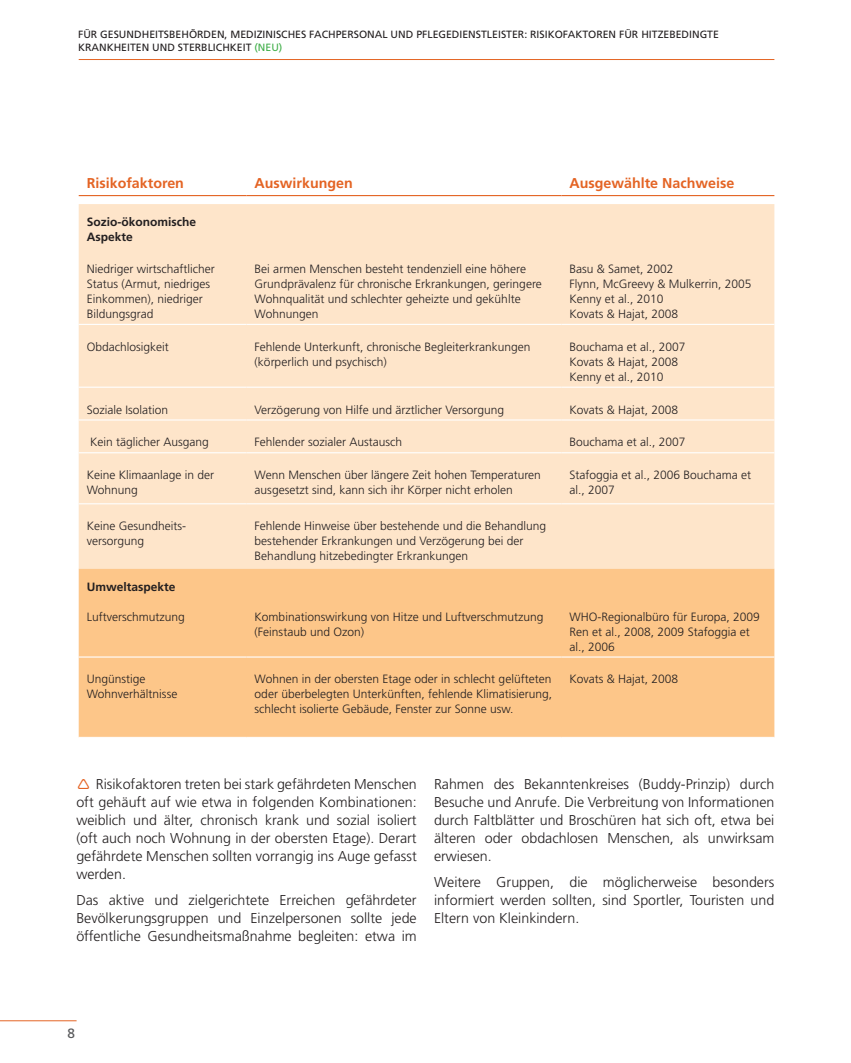
<style>
.page{position:relative;width:851px;height:1063px;background:#fff}
.page>*{position:absolute;margin:0;border:0;box-sizing:border-box;transform-origin:0 0}
.Testo{font:300 14.25px/18px "Frutiger";color:#231f20;text-align:justify}
.Testo-2{font:700 14.25px "Frutiger";color:#e46424}
.t1{font:13.5px "Frutiger";color:#57585a}
.Normale{font:300 12px/15px "Frutiger";color:#231f20}
.Normale-2{font:700 12px/14.4px "Frutiger";color:#231f20}
.Testo-3{font:10.5px/12.6px "Frutiger";color:#231f20}
.s1{color:#40ae49}
</style>
<div class="page">
<hr style="left:79px;top:59px;width:695px;height:1px;background:#e46424">
<hr style="left:0;top:1020px;width:77px;height:1px;background:#e46424">
<div style="left:79px;top:204px;width:695px;height:365px;background:#fee5ca"></div>
<div style="left:79px;top:569px;width:695px;height:168px;background:#fdc689"></div>
<hr style="left:79px;top:324px;width:167px;height:1px;background:#fff">
<hr style="left:246px;top:324px;width:315px;height:1px;background:#fff">
<hr style="left:561px;top:324px;width:213px;height:1px;background:#fff">
<hr style="left:79px;top:387px;width:167px;height:1px;background:#fff">
<hr style="left:246px;top:387px;width:315px;height:1px;background:#fff">
<hr style="left:561px;top:387px;width:213px;height:1px;background:#fff">
<hr style="left:79px;top:419px;width:167px;height:2px;background:#fff">
<hr style="left:246px;top:419px;width:315px;height:2px;background:#fff">
<hr style="left:561px;top:419px;width:213px;height:2px;background:#fff">
<hr style="left:79px;top:452px;width:167px;height:1px;background:#fff">
<hr style="left:246px;top:452px;width:315px;height:1px;background:#fff">
<hr style="left:561px;top:452px;width:213px;height:1px;background:#fff">
<hr style="left:79px;top:503px;width:167px;height:1px;background:#fff">
<hr style="left:246px;top:503px;width:315px;height:1px;background:#fff">
<hr style="left:561px;top:503px;width:213px;height:1px;background:#fff">
<hr style="left:79px;top:195px;width:167px;height:1px;background:#e46424">
<hr style="left:246px;top:195px;width:315px;height:1px;background:#e46424">
<hr style="left:561px;top:195px;width:213px;height:1px;background:#e46424">
<hr style="left:79px;top:656px;width:167px;height:2px;background:#fff">
<hr style="left:246px;top:656px;width:315px;height:2px;background:#fff">
<hr style="left:561px;top:656px;width:213px;height:2px;background:#fff">
<p class="Testo-3" style="left:78px;top:28px;width:642px">FÜR GESUNDHEITSBEHÖRDEN, MEDIZINISCHES FACHPERSONAL UND PFLEGEDIENSTLEISTER: RISIKOFAKTOREN FÜR HITZEBEDINGTE<br>KRANKHEITEN UND STERBLICHKEIT <span class="s1">(NEU)</span></p>
<p class="Testo-2" style="left:87px;top:175px;width:99px">Risikofaktoren</p>
<p class="Testo-2" style="left:254px;top:175px;width:100px">Auswirkungen</p>
<p class="Testo-2" style="left:569px;top:175px;width:166px">Ausgewählte Nachweise</p>
<p class="Normale-2" style="left:87px;top:215px;width:111px">Sozio-ökonomische<br>Aspekte</p>
<p class="Normale" style="left:87px;top:261px;width:129px">Niedriger wirtschaftlicher<br>Status (Armut, niedriges<br>Einkommen), niedriger<br>Bildungsgrad</p>
<p class="Normale" style="left:254px;top:261px;width:288px">Bei armen Menschen besteht tendenziell eine höhere Grundprävalenz für chronische Erkrankungen, geringere Wohnqualität und schlechter geheizte und gekühlte Wohnungen</p>
<p class="Normale" style="left:569px;top:261px;width:106px">Basu &amp; Samet, 2002</p>
<p class="Normale" style="left:569px;top:276px;width:183px">Flynn, McGreevy &amp; Mulkerrin, 2005</p>
<p class="Normale" style="left:569px;top:291px;width:96px">Kenny et al., 2010</p>
<p class="Normale" style="left:569px;top:306px;width:110px">Kovats &amp; Hajat, 2008</p>
<p class="Normale" style="left:87px;top:339px;width:84px">Obdachlosigkeit</p>
<p class="Normale" style="left:254px;top:339px;width:277px">Fehlende Unterkunft, chronische Begleiterkrankungen (körperlich und psychisch)</p>
<p class="Normale" style="left:569px;top:339px;width:118px">Bouchama et al., 2007</p>
<p class="Normale" style="left:569px;top:354px;width:110px">Kovats &amp; Hajat, 2008</p>
<p class="Normale" style="left:569px;top:369px;width:96px">Kenny et al., 2010</p>
<p class="Normale" style="left:87px;top:402px;width:83px">Soziale Isolation</p>
<p class="Normale" style="left:254px;top:402px;width:251px">Verzögerung von Hilfe und ärztlicher Versorgung</p>
<p class="Normale" style="left:569px;top:402px;width:110px">Kovats &amp; Hajat, 2008</p>
<p class="Normale" style="left:90px;top:435px;width:120px">Kein täglicher Ausgang</p>
<p class="Normale" style="left:254px;top:435px;width:149px">Fehlender sozialer Austausch</p>
<p class="Normale" style="left:569px;top:435px;width:118px">Bouchama et al., 2007</p>
<p class="Normale" style="left:87px;top:468px;width:129px">Keine Klimaanlage in der<br>Wohnung</p>
<p class="Normale" style="left:254px;top:468px;width:288px">Wenn Menschen über längere Zeit hohen Temperaturen ausgesetzt sind, kann sich ihr Körper nicht erholen</p>
<p class="Normale" style="left:569px;top:468px;width:183px">Stafoggia et al., 2006 Bouchama et al., 2007</p>
<p class="Normale" style="left:87px;top:519px;width:100px">Keine Gesundheits&shy;versorgung</p>
<p class="Normale" style="left:254px;top:519px;width:293px">Fehlende Hinweise über bestehende und die Behandlung bestehender Erkrankungen und Verzögerung bei der<br>Behandlung hitzebedingter Erkrankungen</p>
<p class="Normale-2" style="left:87px;top:579px;width:90px">Umweltaspekte</p>
<p class="Normale" style="left:87px;top:609px;width:99px">Luftverschmutzung</p>
<p class="Normale" style="left:254px;top:609px;width:290px">Kombinationswirkung von Hitze und Luftverschmutzung (Feinstaub und Ozon)</p>
<p class="Normale" style="left:569px;top:609px;width:192px">WHO-Regionalbüro für Europa, 2009</p>
<p class="Normale" style="left:569px;top:624px;width:182px">Ren et al., 2008, 2009 Stafoggia et al., 2006</p>
<p class="Normale" style="left:87px;top:672px;width:92px">Ungünstige<br>Wohnverhältnisse</p>
<p class="Normale" style="left:254px;top:672px;width:299px;text-align:justify">Wohnen in der obersten Etage oder in schlecht gelüfteten oder überbelegten Unterkünften, fehlende Klimatisierung, schlecht isolierte Gebäude, Fenster zur Sonne usw.</p>
<p class="Normale" style="left:569px;top:672px;width:110px">Kovats &amp; Hajat, 2008</p>
<p class="Testo" style="left:76px;top:775px;width:342px;text-indent:19px">Risikofaktoren treten bei stark gefährdeten Menschen oft gehäuft auf wie etwa in folgenden Kombinationen: weiblich und älter, chronisch krank und sozial isoliert (oft auch noch Wohnung in der obersten Etage). Derart gefährdete Menschen sollten vorrangig ins Auge gefasst werden.</p>
<p class="Testo" style="left:76px;top:891px;width:342px">Das aktive und zielgerichtete Erreichen gefährdeter Bevölkerungsgruppen und Einzelpersonen sollte jede öffentliche Gesundheitsmaßnahme begleiten: etwa im</p>
<p class="Testo" style="left:434px;top:775px;width:342px">Rahmen des Bekanntenkreises (Buddy-Prinzip) durch Besuche und Anrufe. Die Verbreitung von Informationen durch Faltblätter und Broschüren hat sich oft, etwa bei älteren oder obdachlosen Menschen, als unwirksam erwiesen.</p>
<p class="Testo" style="left:434px;top:873px;width:342px">Weitere Gruppen, die möglicherweise besonders informiert werden sollten, sind Sportler, Touristen und Eltern von Kleinkindern.</p>
<p class="t1" style="left:67px;top:1025px;width:9px">8</p>
</div>
